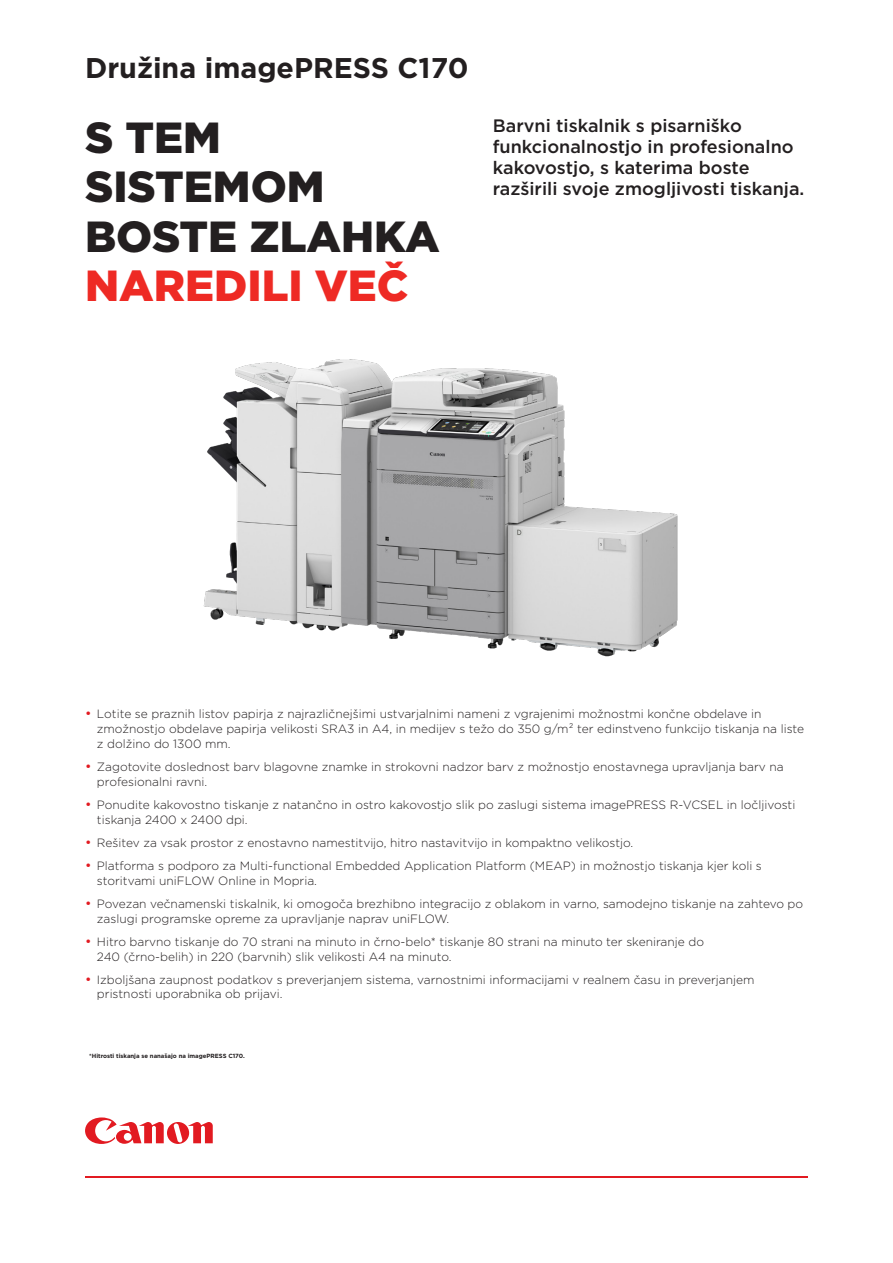
<style>
.page{position:relative;width:893px;height:1263px;background:#fff}
.page>*{position:absolute;margin:0;border:0;box-sizing:border-box;transform-origin:0 0}
.COVER_HEADER_MEDIUM{font:900 43.5px/49.5px "Gotham";color:#231f20}
.COVER_HEADER_SMALL{font:700 28.5px "Gotham";color:#231f20}
.INTRO{font:500 18px/21px "Gotham";color:#231f20}
.t1{font:300 12px/14.7px "Gotham";color:#231f20}
.t2{font:700 6px "Gotham";color:#231f20}
.s1{color:#ee2a24}
.s2{font-weight:400;font-size:13.5px;color:#e21a21}
</style>
<div class="page">
<svg style="left:85px;top:1117px;width:128px;height:27px"></svg>
<hr style="left:85px;top:1176px;width:723px;height:2px;background:#e21a21">
<img style="left:203px;top:360px;width:474px;height:297px">
<p class="COVER_HEADER_SMALL" style="left:85px;top:49px;width:385px">Družina imagePRESS C170</p>
<p class="COVER_HEADER_MEDIUM" style="left:85px;top:112px;width:356px">S TEM<br>SISTEMOM<br>BOSTE ZLAHKA<br><span class="s1">NAREDILI VEČ</span></p>
<p class="INTRO" style="left:493px;top:115px;width:313px">Barvni tiskalnik s pisarniško funkcionalnostjo in profesionalno kakovostjo, s katerima boste razširili svoje zmogljivosti tiskanja.</p>
<p class="t1" style="left:97px;top:706px;width:709px;text-indent:-12px"><span class="s2">•</span> Lotite se praznih listov papirja z najrazličnejšimi ustvarjalnimi nameni z vgrajenimi možnostmi končne obdelave in zmožnostjo obdelave papirja velikosti SRA3 in A4, in medijev s težo do 350 g/m² ter edinstveno funkcijo tiskanja na liste z dolžino do 1300 mm.</p>
<p class="t1" style="left:97px;top:759px;width:688px;text-indent:-12px"><span class="s2">•</span> Zagotovite doslednost barv blagovne znamke in strokovni nadzor barv z možnostjo enostavnega upravljanja barv na profesionalni ravni.</p>
<p class="t1" style="left:97px;top:797px;width:700px;text-indent:-12px"><span class="s2">•</span> Ponudite kakovostno tiskanje z natančno in ostro kakovostjo slik po zaslugi sistema imagePRESS R-VCSEL in ločljivosti tiskanja 2400 x 2400 dpi.</p>
<p class="t1" style="left:85px;top:835px;width:550px"><span class="s2">•</span> Rešitev za vsak prostor z enostavno namestitvijo, hitro nastavitvijo in kompaktno velikostjo.</p>
<p class="t1" style="left:97px;top:858px;width:666px;text-indent:-12px"><span class="s2">•</span> Platforma s podporo za Multi-functional Embedded Application Platform (MEAP) in možnostjo tiskanja kjer koli s storitvami uniFLOW Online in Mopria.</p>
<p class="t1" style="left:97px;top:896px;width:708px;text-indent:-12px"><span class="s2">•</span> Povezan večnamenski tiskalnik, ki omogoča brezhibno integracijo z oblakom in varno, samodejno tiskanje na zahtevo po zaslugi programske opreme za upravljanje naprav uniFLOW.</p>
<p class="t1" style="left:97px;top:934px;width:609px;text-indent:-12px"><span class="s2">•</span> Hitro barvno tiskanje do 70 strani na minuto in črno-belo* tiskanje 80 strani na minuto ter skeniranje do<br>240 (črno-belih) in 220 (barvnih) slik velikosti A4 na minuto.</p>
<p class="t1" style="left:97px;top:972px;width:659px;text-indent:-12px"><span class="s2">•</span> Izboljšana zaupnost podatkov s preverjanjem sistema, varnostnimi informacijami v realnem času in preverjanjem pristnosti uporabnika ob prijavi.</p>
<p class="t2" style="left:89px;top:1052px;width:157px">*Hitrosti tiskanja se nanašajo na imagePRESS C170.</p>
</div>
